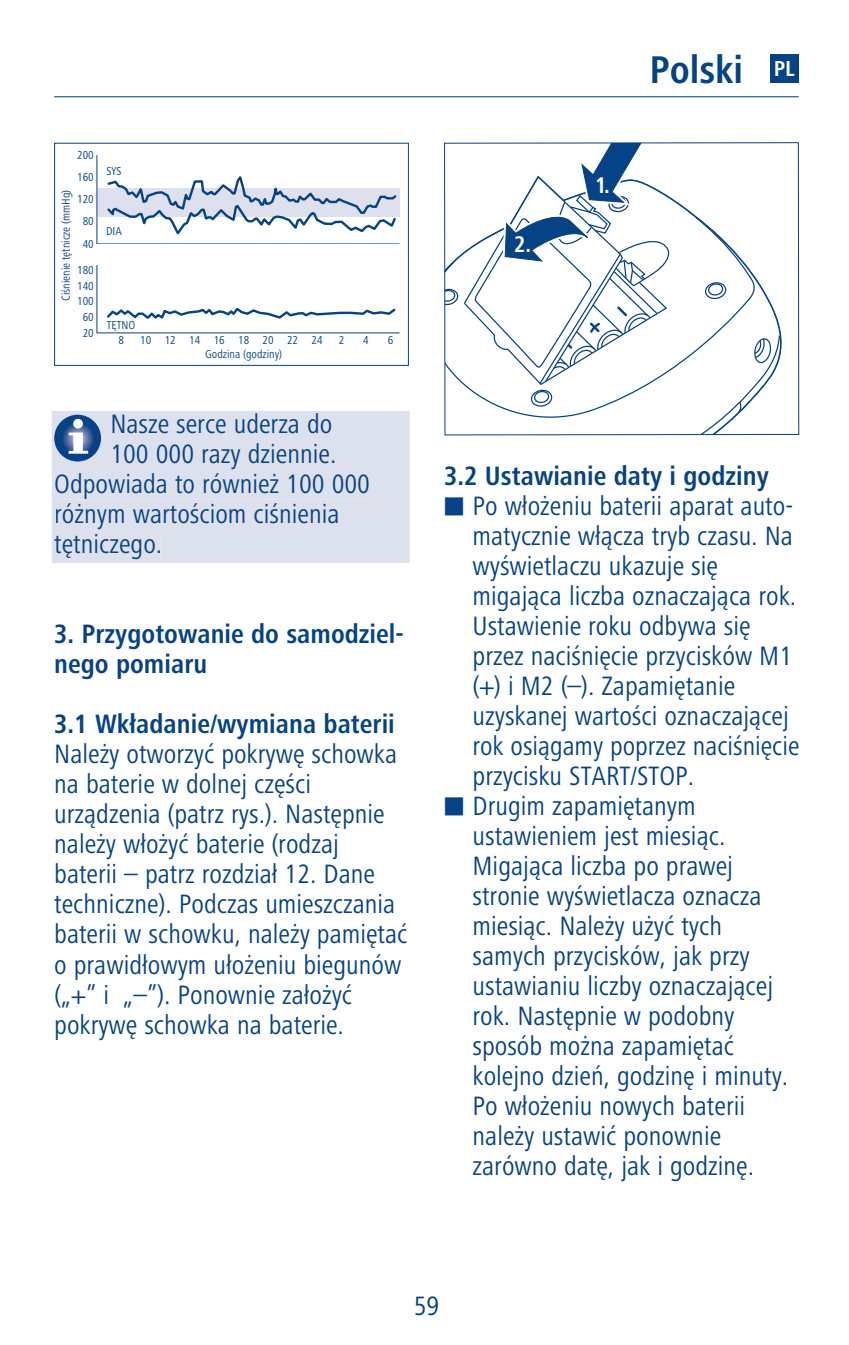
<style>
.page{position:relative;width:849px;height:1345px;background:#fff}
.page>*{position:absolute;margin:0;border:0;box-sizing:border-box;transform-origin:0 0}
.t1{font:700 condensed 40px "Frutiger Next LTW1 G";color:#054286}
.t2{font:condensed 27.5px/30px "Frutiger Next LTW1 G";color:#054286}
.t3{font:700 condensed 27.5px/30px "Frutiger Next LTW1 G";color:#054286}
.t4{font:700 condensed 23.5px "Frutiger Next LTW1 G";color:#fff}
.t5{font:700 condensed 22.5px "Frutiger Next LTW1 G";color:#fff}
.t6{font:12px/22.2px "Hartmann";color:#054286;text-align:center}
.t7{font:12px "Hartmann OSXCE";color:#054286}
.s1{font-family:"Universal Newswith Comm Pi";font-stretch:normal;font-size:22.5px}
</style>
<div class="page">
<hr style="left:54px;top:96px;width:744px;height:1px;background:#054286">
<div style="left:770px;top:54px;width:28px;height:29px;background:#054286"></div>
<div style="left:52px;top:411px;width:358px;height:152px;background:#dde0ed"></div>
<div style="left:113px;top:413px;width:219px;height:20px;background:#dde0ed"></div>
<div style="left:113px;top:443px;width:223px;height:26px;background:#dde0ed"></div>
<div style="left:56px;top:473px;width:314px;height:26px;background:#dde0ed"></div>
<div style="left:56px;top:503px;width:283px;height:26px;background:#dde0ed"></div>
<div style="left:55px;top:534px;width:105px;height:25px;background:#dde0ed"></div>
<svg style="left:54px;top:415px;width:47px;height:46px"></svg>
<svg style="left:69px;top:432px;width:19px;height:22px"></svg>
<div style="left:73px;top:419px;width:10px;height:9px;background:#fff;border-radius:50%"></div>
<div style="left:97px;top:188px;width:302px;height:29px;background:#dee0ed"></div>
<hr style="left:97px;top:332px;width:302px;height:1px;background:#054286">
<hr style="left:97px;top:243px;width:302px;height:1px;background:#054286">
<hr style="left:96px;top:155px;width:1px;height:178px;background:#054286">
<svg style="left:107px;top:307px;width:289px;height:12px"></svg>
<svg style="left:107px;top:176px;width:290px;height:59px"></svg>
<div style="left:96px;top:244px;width:303px;height:21px;background:#fff"></div>
<div style="left:54px;top:143px;width:355px;height:223px;border:1px solid #054286"></div>
<svg style="left:446px;top:144px;width:334px;height:289px"></svg>
<div style="left:444px;top:142px;width:355px;height:293px;border:1px solid #054286"></div>
<p class="t6" style="left:77px;top:143px;width:18px">200<br>160<br>120<br>80<br>40</p>
<p class="t7" style="left:61px;top:301px;width:113px;rotate:-90deg">Ciśnienie tętnicze (mmHg)</p>
<p class="t6" style="left:77px;top:259px;width:18px">180</p>
<p class="t6" style="left:77px;top:275px;width:18px">140</p>
<p class="t6" style="left:77px;top:290px;width:18px">100</p>
<p class="t6" style="left:83px;top:306px;width:13px">60</p>
<p class="t6" style="left:83px;top:321px;width:13px">20</p>
<p class="t6" style="left:107px;top:159px;width:16px">SYS</p>
<p class="t6" style="left:106px;top:219px;width:17px">DIA</p>
<p class="t7" style="left:107px;top:321px;width:30px">TĘTNO</p>
<p class="t6" style="left:119px;top:329px;width:7px">8</p>
<p class="t6" style="left:140px;top:329px;width:110px">10 12 14 16 18</p>
<p class="t7" style="left:205px;top:350px;width:78px">Godzina (godziny)</p>
<p class="t6" style="left:262px;top:329px;width:61px">20 22 24</p>
<p class="t6" style="left:339px;top:329px;width:7px">2</p>
<p class="t6" style="left:363px;top:329px;width:7px">4</p>
<p class="t6" style="left:388px;top:329px;width:7px">6</p>
<p class="t2" style="left:110px;top:411px;width:223px">Nasze serce uderza do</p>
<p class="t2" style="left:110px;top:441px;width:227px">100 000 razy dziennie.</p>
<p class="t2" style="left:54px;top:471px;width:317px">Odpowiada to również 100 000</p>
<p class="t2" style="left:54px;top:501px;width:287px">różnym wartościom ciśnienia</p>
<p class="t2" style="left:54px;top:531px;width:109px">tętniczego.</p>
<p class="t3" style="left:54px;top:621px;width:351px">3. Przygotowanie do samodziel&shy;nego pomiaru</p>
<p class="t3" style="left:54px;top:711px;width:342px">3.1 Wkładanie/wymiana baterii</p>
<p class="t2" style="left:54px;top:741px;width:355px">Należy otworzyć pokrywę schowka na baterie w dolnej części urządzenia (patrz rys.). Następnie należy włożyć baterie (rodzaj baterii – patrz rozdział 12. Dane techniczne). Podczas umieszczania baterii w schowku, należy pamiętać o prawidłowym ułożeniu biegunów („+” i „–”). Ponownie założyć pokrywę schowka na baterie.</p>
<p class="t4" style="left:514px;top:235px;width:19px">2.</p>
<p class="t4" style="left:595px;top:177px;width:16px">1.</p>
<h1 class="t1" style="left:649px;top:54px;width:95px">Polski</h1>
<p class="t5" style="left:774px;top:60px;width:22px">PL</p>
<p class="t3" style="left:444px;top:463px;width:326px">3.2 Ustawianie daty i godziny</p>
<p class="t2" style="left:472px;top:493px;width:328px;text-indent:-28px"><span class="s1">-</span> Po włożeniu baterii aparat auto&shy;matycznie włącza tryb czasu. Na wyświetlaczu ukazuje się migająca liczba oznaczająca rok.<br>Ustawienie roku odbywa się przez naciśnięcie przycisków M1 (+) i M2 (–). Zapamiętanie uzyskanej wartości oznaczającej rok osiągamy poprzez naciśnięcie przycisku START/STOP.</p>
<p class="t2" style="left:472px;top:793px;width:317px;text-indent:-28px"><span class="s1">-</span> Drugim zapamiętanym ustawieniem jest miesiąc.<br>Migająca liczba po prawej stronie wyświetlacza oznacza miesiąc. Należy użyć tych samych przycisków, jak przy ustawianiu liczby oznaczającej rok. Następnie w podobny sposób można zapamiętać kolejno dzień, godzinę i minuty.<br>Po włożeniu nowych baterii należy ustawić ponownie zarówno datę, jak i godzinę.</p>
<p class="t2" style="left:413px;top:1292px;width:27px">59</p>
</div>
